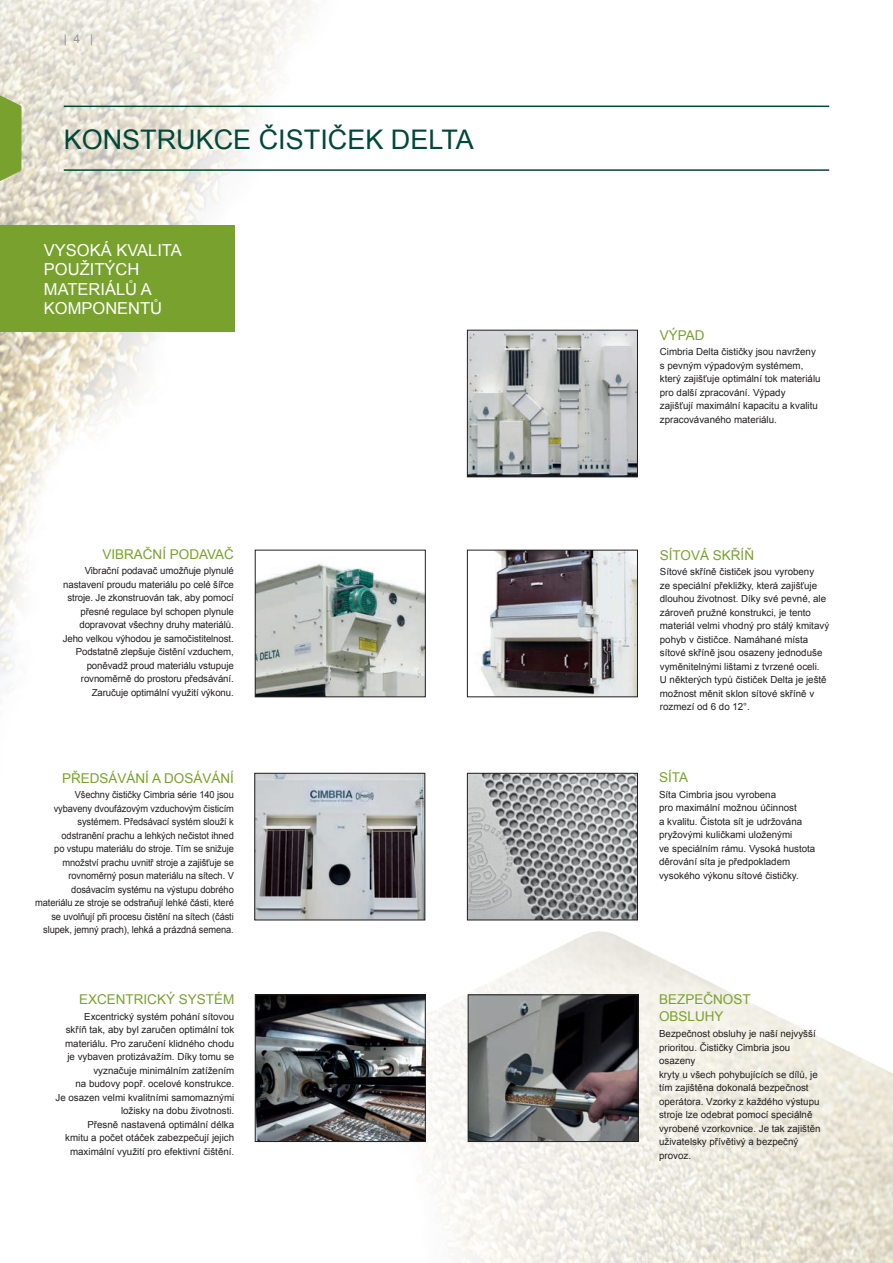
<style>
.page{position:relative;width:893px;height:1263px;background:#fff}
.page>*{position:absolute;margin:0;border:0;box-sizing:border-box;transform-origin:0 0}
.Arial_CB_Head_20_20{font:27px "Arial";color:#004839}
.Arial_CB_Head_13_13{font:16.5px/19.5px "Arial";color:#fff}
.Arial_CB_Head_10_10{font:13.5px "Arial";color:#78a22d}
.CB_Text_8_5_11{font:12px "Arial";color:#939598}
.Arial_CB_Text_6_5_9{font:9.75px/13.5px "Arial";color:#231f20}
.Arial_CB_Text_6_5_9-2{font:9.75px/13.5px "Arial";color:#231f20;text-align:right;scale:.95 1}
</style>
<div class="page">
<img style="left:0;top:0;width:498px;height:908px">
<hr style="left:64px;top:106px;width:765px;height:1px;background:#004839">
<svg style="left:0;top:96px;width:21px;height:85px;background:#83a73e"></svg>
<hr style="left:64px;top:169px;width:765px;height:2px;background:#004839">
<img style="left:472px;top:552px;width:164px;height:143px">
<div style="left:467px;top:550px;width:171px;height:147px;border:1px solid #231f20"></div>
<img style="left:256px;top:775px;width:167px;height:143px">
<div style="left:254px;top:773px;width:171px;height:147px;border:1px solid #231f20"></div>
<div style="left:255px;top:550px;width:170px;height:147px;background:#fff"></div>
<img style="left:257px;top:564px;width:167px;height:131px">
<div style="left:255px;top:550px;width:171px;height:147px;border:1px solid #231f20"></div>
<img style="left:469px;top:775px;width:167px;height:143px">
<div style="left:467px;top:773px;width:171px;height:147px;border:1px solid #231f20"></div>
<img style="left:254px;top:931px;width:639px;height:332px">
<img style="left:470px;top:996px;width:167px;height:144px">
<div style="left:468px;top:994px;width:171px;height:148px;border:1px solid #231f20"></div>
<img style="left:257px;top:996px;width:167px;height:144px">
<div style="left:255px;top:994px;width:171px;height:148px;border:1px solid #231f20"></div>
<img style="left:469px;top:332px;width:167px;height:143px">
<div style="left:467px;top:330px;width:171px;height:147px;border:1px solid #231f20"></div>
<div style="left:0;top:225px;width:234px;height:107px;background:#78a22d"></div>
<p class="CB_Text_8_5_11" style="left:64px;top:30px;width:31px">| 4 |</p>
<p class="Arial_CB_Head_20_20" style="left:64px;top:122px;width:412px">KONSTRUKCE ČISTIČEK DELTA</p>
<p class="Arial_CB_Head_13_13" style="left:44px;top:240px;width:139px">VYSOKÁ KVALITA<br>POUŽITÝCH<br>MATERIÁLŮ A<br>KOMPONENTŮ</p>
<p class="Arial_CB_Head_10_10" style="left:102px;top:545px;width:133px">VIBRAČNÍ PODAVAČ</p>
<p class="Arial_CB_Text_6_5_9" style="left:63px;top:564px;width:173px;text-align:right">Vibrační podavač umožňuje plynulé nastavení proudu materiálu po celé šířce stroje. Je zkonstruován tak, aby pomocí přesné regulace byl schopen plynule dopravovat všechny druhy materiálů.<br>Jeho velkou výhodou je samočistitelnost.<br>Podstatně zlepšuje čistění vzduchem, poněvadž proud materiálu vstupuje rovnoměrně do prostoru předsávání.<br>Zaručuje optimální využití výkonu.</p>
<p class="Arial_CB_Head_10_10" style="left:62px;top:769px;width:173px">PŘEDSÁVÁNÍ A DOSÁVÁNÍ</p>
<p class="Arial_CB_Text_6_5_9-2" style="left:35px;top:788px;width:211px">Všechny čističky Cimbria série 140 jsou vybaveny dvoufázovým vzduchovým čisticím systémem. Předsávací systém slouží k odstranění prachu a lehkých nečistot ihned<br>po vstupu materiálu do stroje. Tím se snižuje množství prachu uvnitř stroje a zajišťuje se rovnoměrný posun materiálu na sítech. V dosávacím systému na výstupu dobrého materiálu ze stroje se odstraňují lehké části, které se uvolňují při procesu čistění na sítech (části slupek, jemný prach), lehká a prázdná semena.</p>
<p class="Arial_CB_Head_10_10" style="left:79px;top:991px;width:157px">EXCENTRICKÝ SYSTÉM</p>
<p class="Arial_CB_Text_6_5_9" style="left:84px;top:1010px;width:152px">Excentrický systém pohání sítovou</p>
<p class="Arial_CB_Text_6_5_9" style="left:66px;top:1023px;width:170px">skříň tak, aby byl zaručen optimální tok</p>
<p class="Arial_CB_Text_6_5_9" style="left:65px;top:1037px;width:171px">materiálu. Pro zaručení klidného chodu</p>
<p class="Arial_CB_Text_6_5_9" style="left:67px;top:1050px;width:168px">je vybaven protizávažím. Díky tomu se</p>
<p class="Arial_CB_Text_6_5_9" style="left:93px;top:1064px;width:142px">vyznačuje minimálním zatížením</p>
<p class="Arial_CB_Text_6_5_9" style="left:75px;top:1077px;width:160px">na budovy popř. ocelové konstrukce.</p>
<p class="Arial_CB_Text_6_5_9" style="left:55px;top:1091px;width:180px">Je osazen velmi kvalitními samomaznými</p>
<p class="Arial_CB_Text_6_5_9" style="left:121px;top:1104px;width:115px">ložisky na dobu životnosti.</p>
<p class="Arial_CB_Text_6_5_9" style="left:87px;top:1118px;width:148px">Přesně nastavená optimální délka</p>
<p class="Arial_CB_Text_6_5_9" style="left:65px;top:1131px;width:171px">kmitu a počet otáček zabezpečují jejich</p>
<p class="Arial_CB_Text_6_5_9" style="left:70px;top:1145px;width:166px">maximální využití pro efektivní čištění.</p>
<p class="Arial_CB_Head_10_10" style="left:660px;top:326px;width:46px">VÝPAD</p>
<p class="Arial_CB_Text_6_5_9" style="left:660px;top:345px;width:162px">Cimbria Delta čističky jsou navrženy s pevným výpadovým systémem, který zajišťuje optimální tok materiálu pro další zpracování. Výpady zajišťují maximální kapacitu a kvalitu zpracovávaného materiálu.</p>
<p class="Arial_CB_Head_10_10" style="left:660px;top:546px;width:96px">SÍTOVÁ SKŘÍŇ</p>
<p class="Arial_CB_Text_6_5_9" style="left:660px;top:565px;width:171px">Sítové skříně čističek jsou vyrobeny<br>ze speciální překližky, která zajišťuje dlouhou životnost. Díky své pevné, ale zároveň pružné konstrukci, je tento materiál velmi vhodný pro stálý kmitavý pohyb v čističce. Namáhané místa sítové skříně jsou osazeny jednoduše vyměnitelnými lištami z tvrzené oceli.<br>U některých typů čističek Delta je ještě možnost měnit sklon sítové skříně v rozmezí od 6 do 12°.</p>
<p class="Arial_CB_Head_10_10" style="left:659px;top:768px;width:31px">SÍTA</p>
<p class="Arial_CB_Text_6_5_9" style="left:659px;top:788px;width:119px">Síta Cimbria jsou vyrobena</p>
<p class="Arial_CB_Text_6_5_9" style="left:659px;top:801px;width:139px">pro maximální možnou účinnost</p>
<p class="Arial_CB_Text_6_5_9" style="left:659px;top:815px;width:145px">a kvalitu. Čistota sít je udržována</p>
<p class="Arial_CB_Text_6_5_9" style="left:659px;top:828px;width:135px">pryžovými kuličkami uloženými</p>
<p class="Arial_CB_Text_6_5_9" style="left:659px;top:842px;width:158px">ve speciálním rámu. Vysoká hustota</p>
<p class="Arial_CB_Text_6_5_9" style="left:659px;top:855px;width:133px">děrování síta je předpokladem</p>
<p class="Arial_CB_Text_6_5_9" style="left:659px;top:869px;width:141px">vysokého výkonu sítové čističky.</p>
<p class="Arial_CB_Head_10_10" style="left:659px;top:991px;width:93px">BEZPEČNOST</p>
<p class="Arial_CB_Head_10_10" style="left:659px;top:1008px;width:66px">OBSLUHY</p>
<p class="Arial_CB_Text_6_5_9" style="left:659px;top:1027px;width:158px">Bezpečnost obsluhy je naší nejvyšší</p>
<p class="Arial_CB_Text_6_5_9" style="left:659px;top:1040px;width:133px">prioritou. Čističky Cimbria jsou osazeny</p>
<p class="Arial_CB_Text_6_5_9" style="left:659px;top:1067px;width:160px">kryty u všech pohybujících se dílů, je</p>
<p class="Arial_CB_Text_6_5_9" style="left:659px;top:1081px;width:151px">tím zajištěna dokonalá bezpečnost</p>
<p class="Arial_CB_Text_6_5_9" style="left:659px;top:1094px;width:162px">operátora. Vzorky z každého výstupu</p>
<p class="Arial_CB_Text_6_5_9" style="left:659px;top:1108px;width:155px">stroje lze odebrat pomocí speciálně</p>
<p class="Arial_CB_Text_6_5_9" style="left:659px;top:1121px;width:163px">vyrobené vzorkovnice. Je tak zajištěn</p>
<p class="Arial_CB_Text_6_5_9" style="left:659px;top:1135px;width:141px">uživatelsky přívětivý a bezpečný</p>
<p class="Arial_CB_Text_6_5_9" style="left:659px;top:1148px;width:33px">provoz.</p>
</div>
